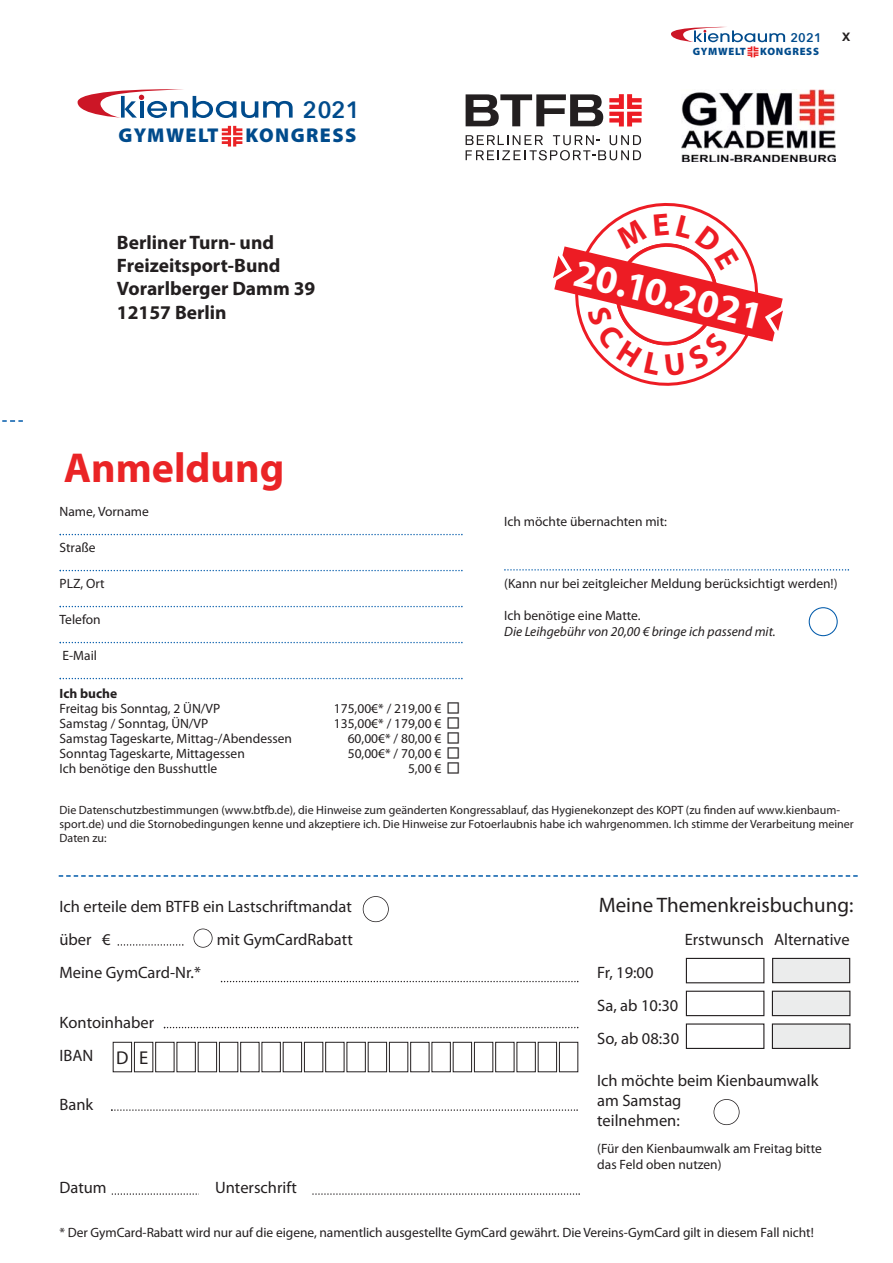
<style>
.page{position:relative;width:893px;height:1263px;background:#fff}
.page>*{position:absolute;margin:0;border:0;box-sizing:border-box;transform-origin:0 0}
.t1{font:700 42px "Myriad Pro";color:#ea2426}
.t2{font:700 39.75px "Myriad Pro";color:#fff}
.t3{font:600 23.55px "Avenir Next";color:#004b8c}
.t4{font:21px "Myriad Pro";color:#231f20}
.t5{font:900 20.1px "Myriad Pro";letter-spacing:.07em;color:#004b8c}
.t6{font:700 19.5px/23.4px "Myriad Pro";color:#231f20}
.t7{font:18.6px "Myriad Pro";color:#231f20}
.t8{font:16.5px/33px "Myriad Pro";color:#231f20}
.t9{font:13.5px/16.2px "Myriad Pro";color:#231f20}
.t10{font:italic 13.5px "Myriad Pro";color:#231f20}
.t11{font:700 13.5px "Myriad Pro";color:#231f20}
.t12{font:600 12.45px "Avenir Next";color:#004b8c}
.t13{font:12px/14.4px "Myriad Pro";color:#231f20}
.t14{font:700 12px "Gotham";color:#231f20}
.t15{font:900 10.65px "Myriad Pro";letter-spacing:.07em;color:#004b8c}
</style>
<div class="page">
<svg style="left:59px;top:875px;width:799px;height:2px"></svg>
<svg style="left:2px;top:420px;width:21px;height:2px"></svg>
<svg style="left:504px;top:569px;width:345px;height:2px"></svg>
<svg style="left:60px;top:534px;width:403px;height:1px"></svg>
<svg style="left:60px;top:570px;width:403px;height:1px"></svg>
<svg style="left:60px;top:606px;width:403px;height:1px"></svg>
<svg style="left:60px;top:642px;width:403px;height:1px"></svg>
<svg style="left:60px;top:678px;width:403px;height:1px"></svg>
<div style="left:363px;top:896px;width:26px;height:26px;border:2px solid #231f20;border-radius:50%"></div>
<div style="left:193px;top:929px;width:20px;height:19px;border:2px solid #231f20;border-radius:50%"></div>
<svg style="left:221px;top:981px;width:357px;height:1px"></svg>
<svg style="left:111px;top:1193px;width:469px;height:2px"></svg>
<svg style="left:164px;top:1027px;width:414px;height:1px"></svg>
<svg style="left:111px;top:1109px;width:467px;height:2px"></svg>
<svg style="left:118px;top:944px;width:65px;height:2px"></svg>
<div style="left:200px;top:1179px;width:112px;height:22px;background:#fff"></div>
<div style="left:686px;top:958px;width:78px;height:25px;border:1px solid #231f20"></div>
<div style="left:686px;top:991px;width:78px;height:25px;border:1px solid #231f20"></div>
<div style="left:686px;top:1023px;width:78px;height:26px;border:1px solid #231f20"></div>
<div style="left:773px;top:958px;width:77px;height:25px;background:#ebecec"></div>
<div style="left:772px;top:958px;width:78px;height:25px;border:1px solid #231f20"></div>
<div style="left:772px;top:991px;width:78px;height:25px;background:#ebecec"></div>
<div style="left:772px;top:991px;width:78px;height:25px;border:1px solid #231f20"></div>
<div style="left:772px;top:1024px;width:78px;height:24px;background:#ebecec"></div>
<div style="left:772px;top:1023px;width:78px;height:26px;border:1px solid #231f20"></div>
<svg style="left:112px;top:1042px;width:466px;height:31px"></svg>
<svg style="left:609px;top:94px;width:32px;height:32px"></svg>
<svg style="left:466px;top:94px;width:137px;height:32px"></svg>
<svg style="left:466px;top:135px;width:175px;height:25px"></svg>
<img style="left:681px;top:89px;width:155px;height:73px">
<svg style="left:222px;top:126px;width:20px;height:21px"></svg>
<svg style="left:78px;top:89px;width:215px;height:29px"></svg>
<svg style="left:671px;top:26px;width:114px;height:31px"></svg>
<svg style="left:809px;top:607px;width:29px;height:29px"></svg>
<div style="left:713px;top:1099px;width:26px;height:26px;border:2px solid #231f20;border-radius:50%"></div>
<svg style="left:553px;top:203px;width:230px;height:183px"></svg>
<p class="t12" style="left:790px;top:30px;width:33px">2021</p>
<p class="t14" style="left:842px;top:30px;width:10px">X</p>
<h3 class="t3" style="left:303px;top:94px;width:59px">2021</h3>
<h3 class="t5" style="left:118px;top:128px;width:102px">GYMWELT</h3>
<h3 class="t5" style="left:246px;top:128px;width:112px">KONGRESS</h3>
<h3 class="t6" style="left:117px;top:232px;width:200px">Berliner Turn- und<br>Freizeitsport-Bund<br>Vorarlberger Damm 39<br>12157 Berlin</h3>
<h1 class="t1" style="left:64px;top:452px;width:222px">Anmeldung</h1>
<p class="t9" style="left:60px;top:505px;width:91px">Name, Vorname</p>
<p class="t9" style="left:60px;top:541px;width:38px">Straße</p>
<p class="t9" style="left:60px;top:577px;width:47px">PLZ, Ort</p>
<p class="t9" style="left:60px;top:613px;width:43px">Telefon</p>
<p class="t9" style="left:62px;top:649px;width:36px">E-Mail</p>
<p class="t11" style="left:60px;top:688px;width:59px">Ich buche</p>
<p class="t9" style="left:60px;top:701px;width:162px">Freitag bis Sonntag, 2 ÜN/VP</p>
<p class="t9" style="left:334px;top:701px;width:109px">175,00€* / 219,00 €</p>
<p class="t9" style="left:60px;top:716px;width:150px">Samstag / Sonntag, ÜN/VP</p>
<p class="t9" style="left:334px;top:716px;width:109px">135,00€* / 179,00 €</p>
<p class="t9" style="left:60px;top:731px;width:234px">Samstag Tageskarte, Mittag-/Abendessen</p>
<p class="t9" style="left:348px;top:731px;width:95px">60,00€* / 80,00 €</p>
<p class="t9" style="left:60px;top:746px;width:187px">Sonntag Tageskarte, Mittagessen</p>
<p class="t9" style="left:348px;top:746px;width:95px">50,00€* / 70,00 €</p>
<p class="t9" style="left:60px;top:761px;width:159px">Ich benötige den Busshuttle</p>
<p class="t9" style="left:408px;top:761px;width:35px">5,00 €</p>
<p class="t15" style="left:693px;top:48px;width:55px">GYMWELT</p>
<p class="t15" style="left:760px;top:48px;width:60px">KONGRESS</p>
<h2 class="t2" style="left:578px;top:258px;width:194px;rotate:13deg">20.10.2021</h2>
<p class="t9" style="left:504px;top:515px;width:164px">Ich möchte übernachten mit:</p>
<p class="t9" style="left:504px;top:576px;width:335px">(Kann nur bei zeitgleicher Meldung berücksichtigt werden!)</p>
<p class="t9" style="left:504px;top:608px;width:138px">Ich benötige eine Matte.</p>
<p class="t10" style="left:504px;top:627px;width:273px">Die Leihgebühr von 20,00 € bringe ich passend mit.</p>
<p class="t13" style="left:60px;top:803px;width:796px">Die Datenschutzbestimmungen (www.btfb.de), die Hinweise zum geänderten Kongressablauf, das Hygienekonzept des KOPT (zu finden auf www.kienbaum&shy;sport.de) und die Stornobedingungen kenne und akzeptiere ich. Die Hinweise zur Fotoerlaubnis habe ich wahrgenommen. Ich stimme der Verarbeitung meiner<br>Daten zu:</p>
<p class="t8" style="left:59px;top:891px;width:294px">Ich erteile dem BTFB ein Lastschriftmandat</p>
<p class="t8" style="left:59px;top:924px;width:53px">über €</p>
<p class="t8" style="left:217px;top:924px;width:137px">mit GymCardRabatt</p>
<p class="t8" style="left:59px;top:957px;width:143px">Meine GymCard-Nr.*</p>
<p class="t8" style="left:60px;top:1007px;width:96px">Kontoinhaber</p>
<p class="t8" style="left:60px;top:1040px;width:35px">IBAN</p>
<p class="t8" style="left:59px;top:1089px;width:35px">Bank</p>
<h3 class="t7" style="left:116px;top:1050px;width:34px">D E</h3>
<p class="t8" style="left:59px;top:1172px;width:49px">Datum</p>
<p class="t8" style="left:215px;top:1172px;width:83px">Unterschrift</p>
<h3 class="t4" style="left:599px;top:897px;width:256px">Meine Themenkreisbuchung:</h3>
<p class="t8" style="left:685px;top:924px;width:81px">Erstwunsch</p>
<p class="t8" style="left:597px;top:957px;width:83px">Fr, 19:00<br>Sa, ab 10:30<br>So, ab 08:30</p>
<p class="t8" style="left:774px;top:924px;width:77px">Alternative</p>
<p class="t8" style="left:597px;top:1072px;width:223px;line-height:19.8px">Ich möchte beim Kienbaumwalk am Samstag<br>teilnehmen:</p>
<p class="t9" style="left:597px;top:1141px;width:226px">(Für den Kienbaumwalk am Freitag bitte das Feld oben nutzen)</p>
<p class="t9" style="left:59px;top:1225px;width:756px">* Der GymCard-Rabatt wird nur auf die eigene, namentlich ausgestellte GymCard gewährt. Die Vereins-GymCard gilt in diesem Fall nicht!</p>
</div>
